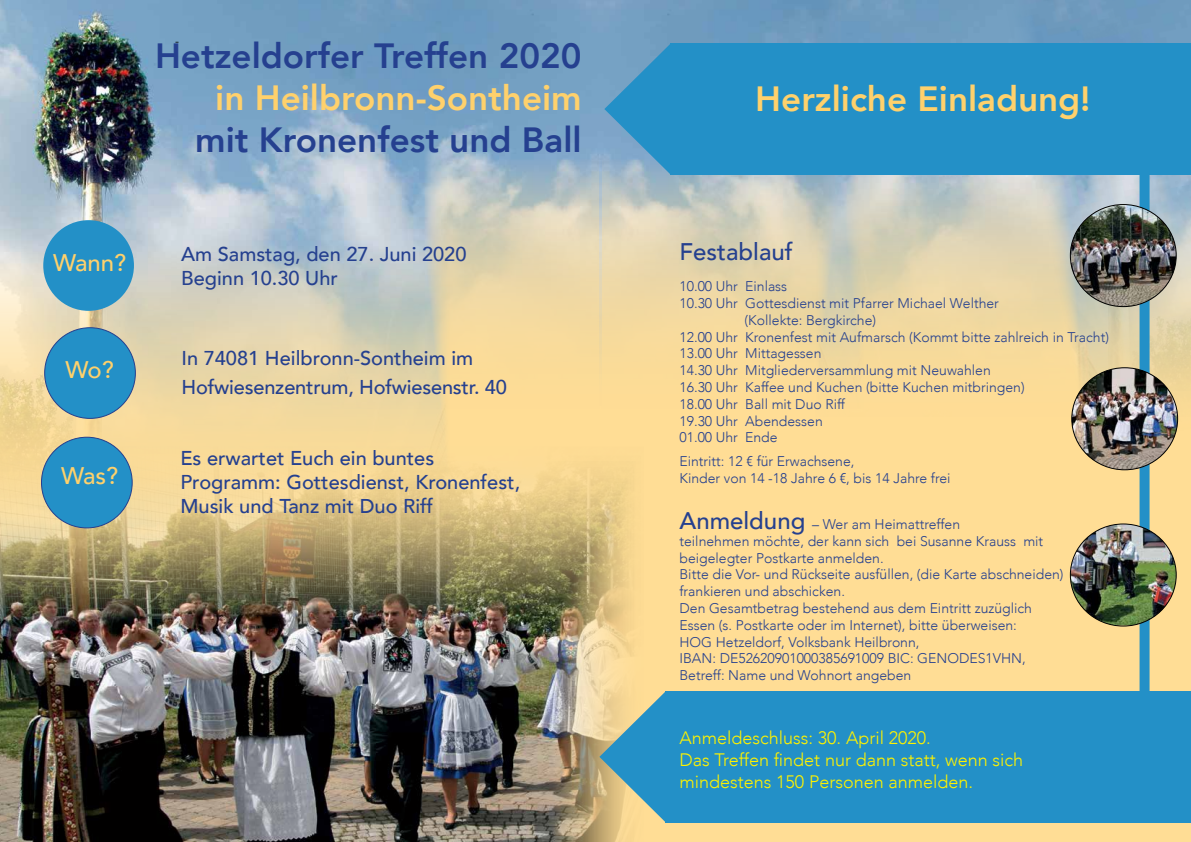
<style>
.page{position:relative;width:1191px;height:842px;background:#ffdd95}
.page>*{position:absolute;margin:0;border:0;box-sizing:border-box;transform-origin:0 0}
.t1{font:800 35px "Avenir";color:#25408f}
.t2{font:800 35px "Avenir";color:#ffd16c}
.t3{font:500 24px "Avenir";letter-spacing:-.025em;color:#ffd16c}
.t4{font:500 24px "Avenir";color:#25408f}
.t5{font:500 20px/24px "Avenir";color:#25408f}
.t6{font:300 18px/22px "Avenir";color:#fff200}
.t7{font:300 14px/16.8px "Avenir";color:#25408f}
.t8{font:300 12px "Avenir";color:#000}
.s1{font-weight:500;font-size:24px}
</style>
<div class="page">
<img style="left:0;top:470px;width:631px;height:372px">
<img style="left:451px;top:0;width:148px;height:330px">
<img style="left:0;top:0;width:451px;height:514px">
<div style="left:43px;top:220px;width:91px;height:91px;background:#2390c7;border-radius:50%"></div>
<div style="left:45px;top:328px;width:90px;height:90px;background:#2390c7;border-radius:50%"></div>
<div style="left:41px;top:437px;width:91px;height:91px;background:#2390c7;border-radius:50%"></div>
<div style="left:665px;top:691px;width:526px;height:132px;background:#2390c7"></div>
<svg style="left:599px;top:691px;width:66px;height:132px"></svg>
<img style="left:599px;top:0;width:214px;height:365px">
<img style="left:813px;top:0;width:187px;height:384px">
<img style="left:1000px;top:0;width:191px;height:481px">
<div style="left:670px;top:43px;width:521px;height:132px;background:#2390c7"></div>
<svg style="left:604px;top:43px;width:66px;height:132px;background:#529bc6"></svg>
<div style="left:1139px;top:175px;width:10px;height:521px;background:#2390c7"></div>
<img style="left:1070px;top:205px;width:106px;height:102px">
<img style="left:1071px;top:368px;width:106px;height:102px">
<img style="left:1070px;top:524px;width:106px;height:101px">
<h1 class="t1" style="left:155px;top:29px;width:428px">Hetzeldorfer Treffen 2020</h1>
<h1 class="t2" style="left:215px;top:71px;width:368px">in Heilbronn-Sontheim</h1>
<h1 class="t1" style="left:195px;top:113px;width:388px">mit Kronenfest und Ball</h1>
<p class="t8" style="left:175px;top:34px;width:5px">-</p>
<h2 class="t3" style="left:53px;top:241px;width:75px">Wann?</h2>
<h2 class="t3" style="left:66px;top:349px;width:50px">Wo?</h2>
<h2 class="t3" style="left:61px;top:455px;width:59px">Was?</h2>
<h3 class="t5" style="left:181px;top:241px;width:287px">Am Samstag, den 27. Juni 2020<br>Beginn 10.30 Uhr</h3>
<h3 class="t5" style="left:181px;top:343px;width:327px;line-height:28.8px">In 74081 Heilbronn-Sontheim im<br>Hofwiesenzentrum, Hofwiesenstr. 40</h3>
<h3 class="t5" style="left:180px;top:445px;width:341px">Es erwartet Euch ein buntes<br>Programm: Gottesdienst, Kronenfest,<br>Musik und Tanz mit Duo Riff</h3>
<h1 class="t2" style="left:755px;top:71px;width:337px">Herzliche Einladung!</h1>
<h2 class="t4" style="left:679px;top:231px;width:115px">Festablauf</h2>
<p class="t7" style="left:679px;top:278px;width:109px">10.00 Uhr Einlass</p>
<p class="t7" style="left:679px;top:295px;width:321px">10.30 Uhr Gottesdienst mit Pfarrer Michael Welther</p>
<p class="t7" style="left:744px;top:311px;width:133px">(Kollekte: Bergkirche)</p>
<p class="t7" style="left:679px;top:328px;width:431px">12.00 Uhr Kronenfest mit Aufmarsch (Kommt bitte zahlreich in Tracht)</p>
<p class="t7" style="left:679px;top:345px;width:143px">13.00 Uhr Mittagessen</p>
<p class="t7" style="left:679px;top:362px;width:313px">14.30 Uhr Mitgliederversammlung mit Neuwahlen</p>
<p class="t7" style="left:679px;top:379px;width:347px">16.30 Uhr Kaffee und Kuchen (bitte Kuchen mitbringen)</p>
<p class="t7" style="left:679px;top:395px;width:167px">18.00 Uhr Ball mit Duo Riff</p>
<p class="t7" style="left:679px;top:412px;width:145px">19.30 Uhr Abendessen</p>
<p class="t7" style="left:679px;top:429px;width:100px">01.00 Uhr Ende</p>
<p class="t7" style="left:679px;top:453px;width:273px">Eintritt: 12 € für Erwachsene,<br>Kinder von 14 -18 Jahre 6 €, bis 14 Jahre frei</p>
<p class="t7" style="left:679px;top:516px;width:385px"><span class="s1">Anmeldung</span> – Wer am Heimattreffen<br>teilnehmen möchte, der kann sich bei Susanne Krauss mit beigelegter Postkarte anmelden.<br>Bitte die Vor- und Rückseite ausfüllen, (die Karte abschneiden) frankieren und abschicken.<br>Den Gesamtbetrag bestehend aus dem Eintritt zuzüglich Essen (s. Postkarte oder im Internet), bitte überweisen:<br>HOG Hetzeldorf, Volksbank Heilbronn,<br>IBAN: DE52620901000385691009 BIC: GENODES1VHN, Betreff: Name und Wohnort angeben</p>
<p class="t6" style="left:679px;top:727px;width:345px">Anmeldeschluss: 30. April 2020.<br>Das Treffen findet nur dann statt, wenn sich mindestens 150 Personen anmelden.</p>
</div>
